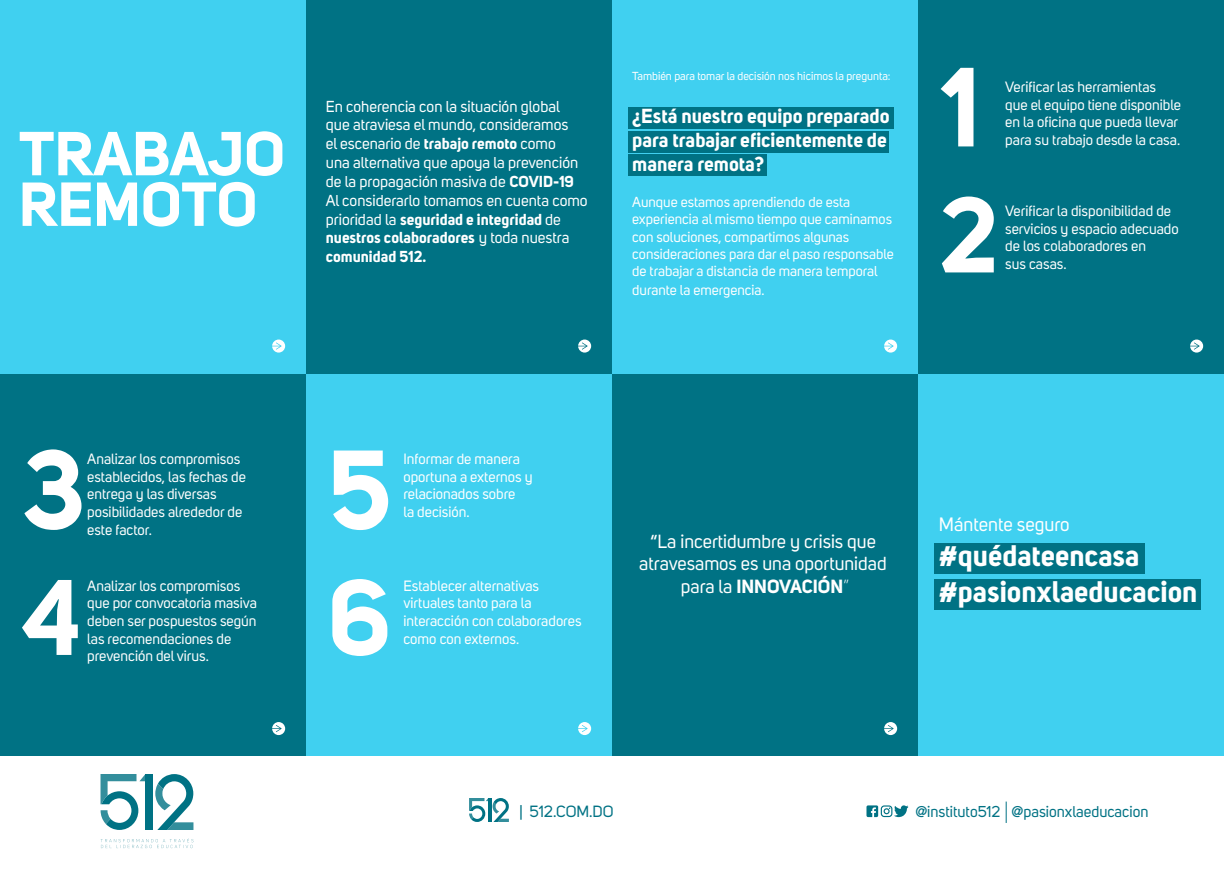
<style>
.page{position:relative;width:1224px;height:870px;background:#fff}
.page>*{position:absolute;margin:0;border:0;box-sizing:border-box;transform-origin:0 0}
.t1{font:700 110.7px "Uni Sans";color:#fff}
.t2{font:700 105.7px "Uni Sans";color:#fff}
.t3{font:700 61.2px/50.6px "Uni Sans";color:#fff}
.t4{font:700 29.4px/35.3px "Uni Sans";color:#fff}
.t5{font:700 20.1px/24.1px "Uni Sans";color:#fff}
.t6{font:19.1px "Uni Sans";color:#fff}
.t7{font:18.8px/22.6px "Uni Sans";color:#fff;text-align:center}
.t8{font:16.1px "Uni Sans";color:#007284}
.t9{font:15.7px/18.8px "Uni Sans";color:#fff}
.t10{font:15.6px "Uni Sans";color:#007284}
.t11{font:14.7px/17.7px "Uni Sans";color:#fff}
.t12{font:14.3px/17.2px "Uni Sans";color:#fff}
.t13{font:11.5px "Uni Sans";color:#fff}
.s1{font-weight:700}
.s2{font-weight:300}
</style>
<div class="page">
<svg style="left:101px;top:838px;width:93px;height:10px"></svg>
<svg style="left:866px;top:805px;width:42px;height:12px"></svg>
<svg style="left:155px;top:774px;width:38px;height:56px"></svg>
<svg style="left:101px;top:774px;width:44px;height:56px"></svg>
<div style="left:145px;top:774px;width:8px;height:56px;background:#007284"></div>
<svg style="left:469px;top:798px;width:40px;height:24px"></svg>
<hr style="left:488px;top:798px;width:3px;height:24px;background:#007284">
<div style="left:306px;top:373px;width:306px;height:383px;background:#40d0f0"></div>
<svg style="left:578px;top:722px;width:13px;height:13px"></svg>
<div style="left:0;top:373px;width:306px;height:383px;background:#007284"></div>
<svg style="left:272px;top:722px;width:13px;height:13px"></svg>
<div style="left:918px;top:373px;width:306px;height:383px;background:#40d0f0"></div>
<div style="left:934px;top:579px;width:267px;height:31px;background:#007284"></div>
<div style="left:934px;top:543px;width:211px;height:31px;background:#007284"></div>
<div style="left:612px;top:373px;width:306px;height:383px;background:#007284"></div>
<svg style="left:884px;top:722px;width:13px;height:13px"></svg>
<div style="left:0;top:0;width:306px;height:373px;background:#40d0f0"></div>
<svg style="left:272px;top:340px;width:13px;height:13px"></svg>
<div style="left:918px;top:0;width:306px;height:373px;background:#007284"></div>
<svg style="left:1190px;top:340px;width:13px;height:13px"></svg>
<div style="left:306px;top:0;width:306px;height:373px;background:#007284"></div>
<svg style="left:578px;top:340px;width:13px;height:13px"></svg>
<div style="left:612px;top:0;width:306px;height:373px;background:#40d0f0"></div>
<svg style="left:884px;top:340px;width:13px;height:13px"></svg>
<div style="left:628px;top:131px;width:261px;height:21px;background:#007284"></div>
<div style="left:628px;top:107px;width:266px;height:21px;background:#007284"></div>
<div style="left:628px;top:154px;width:139px;height:22px;background:#007284"></div>
<h3 class="t3" style="left:19px;top:128px;width:268px">TRABAJO<br>REMOTO</h3>
<p class="t9" style="left:326px;top:97px;width:263px">En coherencia con la situación global<br>que atraviesa el mundo, consideramos<br>el escenario de <span class="s1">trabajo remoto</span> como<br>una alternativa que apoya la prevención de la propagación masiva de <span class="s1">COVID-19<br></span>Al considerarlo tomamos en cuenta como prioridad la <span class="s1">seguridad e integridad</span> de <span class="s1">nuestros colaboradores</span> y toda nuestra <span class="s1">comunidad 512.</span></p>
<p class="t13" style="left:632px;top:69px;width:260px">También para tomar la decisión nos hicimos la pregunta:</p>
<h3 class="t5" style="left:632px;top:104px;width:259px">¿Está nuestro equipo preparado para trabajar eficientemente de manera remota?</h3>
<p class="t12" style="left:632px;top:194px;width:263px">Aunque estamos aprendiendo de esta experiencia al mismo tiempo que caminamos con soluciones, compartimos algunas consideraciones para dar el paso responsable de trabajar a distancia de manera temporal</p>
<p class="t12" style="left:632px;top:281px;width:134px">durante la emergencia.</p>
<h1 class="t1" style="left:940px;top:39px;width:41px">1</h1>
<p class="t11" style="left:1005px;top:78px;width:177px">Verificar las herramientas que el equipo tiene disponible en la oficina que pueda llevar</p>
<p class="t11" style="left:1005px;top:131px;width:176px">para su trabajo desde la casa.</p>
<h2 class="t2" style="left:940px;top:170px;width:60px">2</h2>
<p class="t11" style="left:1005px;top:202px;width:175px">Verificar la disponibilidad de servicios y espacio adecuado de los colaboradores en</p>
<p class="t11" style="left:1005px;top:255px;width:63px">sus casas.</p>
<h1 class="t1" style="left:22px;top:421px;width:64px">3</h1>
<p class="t11" style="left:87px;top:450px;width:160px">Analizar los compromisos establecidos, las fechas de entrega y las diversas posibilidades alrededor de</p>
<p class="t11" style="left:87px;top:521px;width:66px">este factor.</p>
<h2 class="t2" style="left:22px;top:552px;width:61px">4</h2>
<p class="t11" style="left:87px;top:577px;width:171px">Analizar los compromisos que por convocatoria masiva deben ser pospuestos según las recomendaciones de</p>
<p class="t11" style="left:87px;top:648px;width:123px">prevención del virus.</p>
<h1 class="t1" style="left:328px;top:421px;width:64px">5</h1>
<p class="t11" style="left:403px;top:450px;width:131px">Informar de manera oportuna a externos y relacionados sobre</p>
<p class="t11" style="left:403px;top:503px;width:68px">la decisión.</p>
<h2 class="t2" style="left:328px;top:552px;width:65px">6</h2>
<p class="t11" style="left:403px;top:577px;width:180px">Establecer alternativas virtuales tanto para la interacción con colaboradores</p>
<p class="t11" style="left:403px;top:630px;width:117px">como con externos.</p>
<p class="t7" style="left:639px;top:530px;width:249px">“La incertidumbre y crisis que atravesamos es una oportunidad para la <span class="s1">INNOVACIÓN</span><span class="s2">”</span></p>
<p class="t6" style="left:939px;top:513px;width:132px">Mántente seguro</p>
<h3 class="t4" style="left:939px;top:538px;width:260px">#quédateencasa #pasionxlaeducacion</h3>
<p class="t8" style="left:520px;top:802px;width:95px">| 512.COM.DO</p>
<p class="t10" style="left:915px;top:802px;width:235px">@instituto512 @pasionxlaeducacion</p>
</div>
